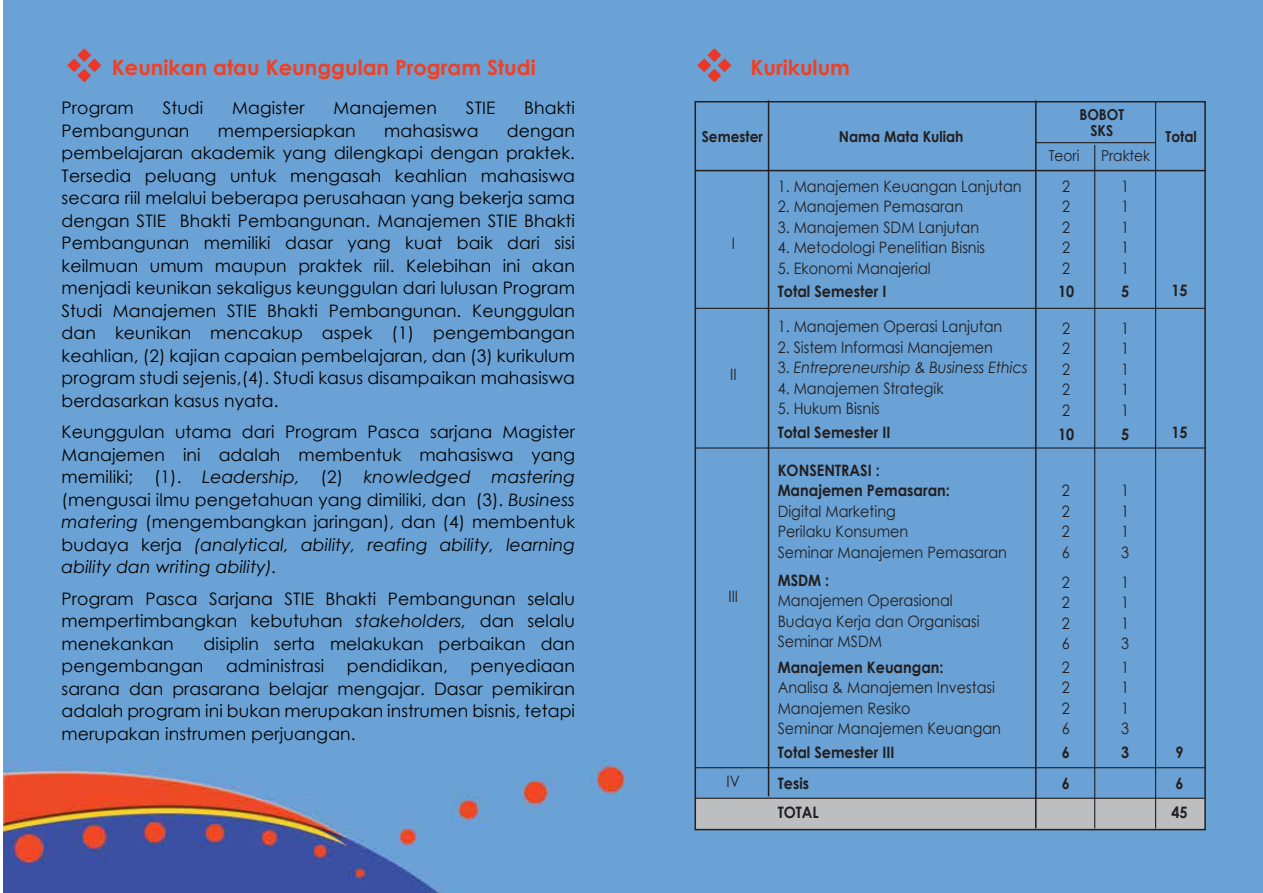
<style>
.page{position:relative;width:1263px;height:893px;background:#fff}
.page>*{position:absolute;margin:0;border:0;box-sizing:border-box;transform-origin:0 0}
.t1{font:700 21px "Century Gothic";color:#ef4023}
.t2{font:17.25px/22.5px "Century Gothic";letter-spacing:.005em;color:#010101;text-align:justify}
.t3{font:15.75px/20.5px "Century Gothic";color:#231f20;text-align:justify;scale:.91 1}
.t4{font:700 15.75px/31.3px "Century Gothic";color:#231f20;scale:.91 1}
.t5{font:italic 15.75px "Century Gothic";color:#231f20;scale:.91 1}
.t6{font:700 15px/15.8px "Century Gothic";color:#231f20;text-align:center;scale:.91 1}
.t7{font:15px "Century Gothic";color:#231f20;scale:.91 1}
.s1{font-style:italic}
.s2{font-style:normal}
</style>
<div class="page">
<div style="left:3px;top:0;width:1260px;height:893px;background:#6aa2d5"></div>
<div style="left:695px;top:798px;width:510px;height:31px;background:#bdbec0"></div>
<svg style="left:67px;top:48px;width:34px;height:34px"></svg>
<svg style="left:697px;top:48px;width:34px;height:34px"></svg>
<hr style="left:695px;top:170px;width:511px;height:1px;background:#231f20">
<hr style="left:768px;top:100px;width:1px;height:696px;background:#231f20">
<hr style="left:1035px;top:100px;width:1px;height:728px;background:#231f20">
<hr style="left:1094px;top:145px;width:1px;height:683px;background:#231f20">
<hr style="left:1155px;top:102px;width:1px;height:726px;background:#231f20">
<hr style="left:1036px;top:142px;width:120px;height:1px;background:#231f20">
<hr style="left:695px;top:308px;width:510px;height:1px;background:#231f20">
<hr style="left:695px;top:447px;width:510px;height:2px;background:#231f20">
<hr style="left:695px;top:767px;width:510px;height:1px;background:#231f20">
<hr style="left:695px;top:798px;width:510px;height:1px;background:#231f20">
<p class="t1" style="left:112px;top:52px;width:425px">Keunikan atau Keunggulan Program Studi</p>
<p class="t1" style="left:750px;top:51px;width:101px">Kurikulum</p>
<p class="t2" style="left:62px;top:97px;width:74px">Program</p>
<p class="t2" style="left:163px;top:97px;width:42px">Studi</p>
<p class="t2" style="left:232px;top:97px;width:74px">Magister</p>
<p class="t2" style="left:334px;top:97px;width:105px">Manajemen</p>
<p class="t2" style="left:466px;top:97px;width:31px">STIE</p>
<p class="t2" style="left:524px;top:97px;width:52px">Bhakti</p>
<p class="t2" style="left:62px;top:119px;width:129px">Pembangunan</p>
<p class="t2" style="left:218px;top:119px;width:139px">mempersiapkan</p>
<p class="t2" style="left:384px;top:119px;width:96px">mahasiswa</p>
<p class="t2" style="left:62px;top:119px;width:515px;text-indent:445px">dengan pembelajaran akademik yang dilengkapi dengan praktek.<br>Tersedia peluang untuk mengasah keahlian mahasiswa secara riil melalui beberapa perusahaan yang bekerja sama dengan STIE Bhakti Pembangunan. Manajemen STIE Bhakti Pembangunan memiliki dasar yang kuat baik dari sisi keilmuan umum maupun praktek riil. Kelebihan ini akan menjadi keunikan sekaligus keunggulan dari lulusan Program Studi Manajemen STIE Bhakti Pembangunan. Keunggulan dan keunikan mencakup aspek (1) pengembangan keahlian, (2) kajian capaian pembelajaran, dan (3) kurikulum program studi sejenis,(4). Studi kasus disampaikan mahasiswa berdasarkan kasus nyata.</p>
<p class="t2" style="left:62px;top:420px;width:515px">Keunggulan utama dari Program Pasca sarjana Magister Manajemen ini adalah membentuk mahasiswa yang memiliki; (1). <span class="s1">Leadership,</span> (2) <span class="s1">knowledged mastering </span>(mengusai ilmu pengetahuan yang dimiliki, dan (3). <span class="s1">Business matering</span> (mengembangkan jaringan), dan (4) membentuk budaya kerja <span class="s1">(analytical, ability, reafing ability, learning ability dan writing ability).</span></p>
<p class="t2" style="left:62px;top:587px;width:515px">Program Pasca Sarjana STIE Bhakti Pembangunan selalu mempertimbangkan kebutuhan <span class="s1">stakeholders,</span> dan selalu menekankan</p>
<p class="t2" style="left:203px;top:632px;width:373px">disiplin serta melakukan perbaikan dan</p>
<p class="t2" style="left:62px;top:654px;width:515px;text-indent:409px">penyediaan sarana dan prasarana belajar mengajar. Dasar pemikiran adalah program ini bukan merupakan instrumen bisnis, tetapi merupakan instrumen perjuangan.</p>
<p class="t2" style="left:62px;top:654px;width:143px">pengembangan</p>
<p class="t2" style="left:226px;top:654px;width:100px">administrasi</p>
<p class="t2" style="left:347px;top:654px;width:102px">pendidikan,</p>
<p class="t6" style="left:702px;top:128px;width:69px">Semester</p>
<p class="t6" style="left:839px;top:128px;width:138px">Nama Mata Kuliah</p>
<p class="t3" style="left:732px;top:233px;width:5px">I</p>
<p class="t3" style="left:730px;top:364px;width:9px">II</p>
<p class="t3" style="left:728px;top:586px;width:12px">III</p>
<p class="t3" style="left:778px;top:176px;width:270px">1. Manajemen Keuangan Lanjutan</p>
<p class="t3" style="left:778px;top:196px;width:205px">2. Manajemen Pemasaran</p>
<p class="t3" style="left:778px;top:217px;width:223px">3. Manajemen SDM Lanjutan</p>
<p class="t3" style="left:778px;top:237px;width:229px">4. Metodologi Penelitian Bisnis</p>
<p class="t3" style="left:778px;top:258px;width:170px">5. Ekonomi Manajerial</p>
<p class="t4" style="left:778px;top:275px;width:121px">Total Semester I</p>
<p class="t3" style="left:778px;top:316px;width:248px">1. Manajemen Operasi Lanjutan</p>
<p class="t3" style="left:778px;top:336px;width:238px">2. Sistem Informasi Manajemen</p>
<p class="t5" style="left:778px;top:356px;width:276px"><span class="s2">3.</span> Entrepreneurship &amp; Business Ethics</p>
<p class="t3" style="left:778px;top:377px;width:184px">4. Manajemen Strategik</p>
<p class="t3" style="left:778px;top:398px;width:114px">5. Hukum Bisnis</p>
<p class="t4" style="left:778px;top:416px;width:125px">Total Semester II</p>
<p class="t4" style="left:778px;top:459px;width:191px;line-height:20.5px">KONSENTRASI :<br>Manajemen Pemasaran:</p>
<p class="t3" style="left:778px;top:501px;width:254px;text-align:left">Digital Marketing<br>Perilaku Konsumen<br>Seminar Manajemen Pemasaran</p>
<p class="t4" style="left:778px;top:564px;width:58px">MSDM :</p>
<p class="t3" style="left:778px;top:590px;width:223px;text-align:left">Manajemen Operasional<br>Budaya Kerja dan Organisasi<br>Seminar MSDM</p>
<p class="t4" style="left:778px;top:651px;width:184px">Manajemen Keuangan:</p>
<p class="t3" style="left:778px;top:677px;width:247px;text-align:left">Analisa &amp; Manajemen Investasi<br>Manajemen Resiko<br>Seminar Manajemen Keuangan</p>
<p class="t6" style="left:1079px;top:106px;width:51px">BOBOT<br>SKS</p>
<p class="t7" style="left:1049px;top:145px;width:35px">Teori</p>
<p class="t7" style="left:1101px;top:145px;width:56px">Praktek</p>
<p class="t6" style="left:1165px;top:128px;width:36px">Total</p>
<p class="t3" style="left:1062px;top:176px;width:10px">2<br>2<br>2<br>2<br>2</p>
<p class="t4" style="left:1058px;top:275px;width:19px">10</p>
<p class="t4" style="left:1171px;top:274px;width:19px">15</p>
<p class="t3" style="left:1121px;top:176px;width:10px">1<br>1<br>1<br>1<br>1</p>
<p class="t4" style="left:1121px;top:275px;width:10px">5</p>
<p class="t3" style="left:1062px;top:318px;width:10px">2<br>2<br>2<br>2<br>2</p>
<p class="t4" style="left:1058px;top:417px;width:19px">10</p>
<p class="t3" style="left:1062px;top:480px;width:10px">2<br>2<br>2<br>6</p>
<p class="t3" style="left:1121px;top:318px;width:10px">1<br>1<br>1<br>1<br>1</p>
<p class="t4" style="left:1121px;top:417px;width:10px">5</p>
<p class="t3" style="left:1121px;top:480px;width:10px">1<br>1<br>1<br>3</p>
<p class="t3" style="left:1062px;top:572px;width:10px">2<br>2<br>2<br>6</p>
<p class="t3" style="left:1121px;top:572px;width:10px">1<br>1<br>1<br>3</p>
<p class="t3" style="left:1062px;top:656px;width:10px">2<br>2<br>2<br>6</p>
<p class="t3" style="left:1121px;top:656px;width:10px">1<br>1<br>1<br>3</p>
<p class="t4" style="left:1171px;top:416px;width:19px">15</p>
<p class="t4" style="left:778px;top:736px;width:130px">Total Semester III</p>
<p class="t4" style="left:1062px;top:736px;width:10px">6</p>
<p class="t4" style="left:1121px;top:736px;width:10px">3</p>
<p class="t3" style="left:727px;top:771px;width:16px">IV</p>
<p class="t4" style="left:778px;top:767px;width:47px;line-height:29.7px">Tesis<br>TOTAL</p>
<p class="t4" style="left:1062px;top:767px;width:10px">6</p>
<p class="t4" style="left:1175px;top:736px;width:10px">9<br>6</p>
<p class="t4" style="left:1171px;top:796px;width:19px">45</p>
</div>
